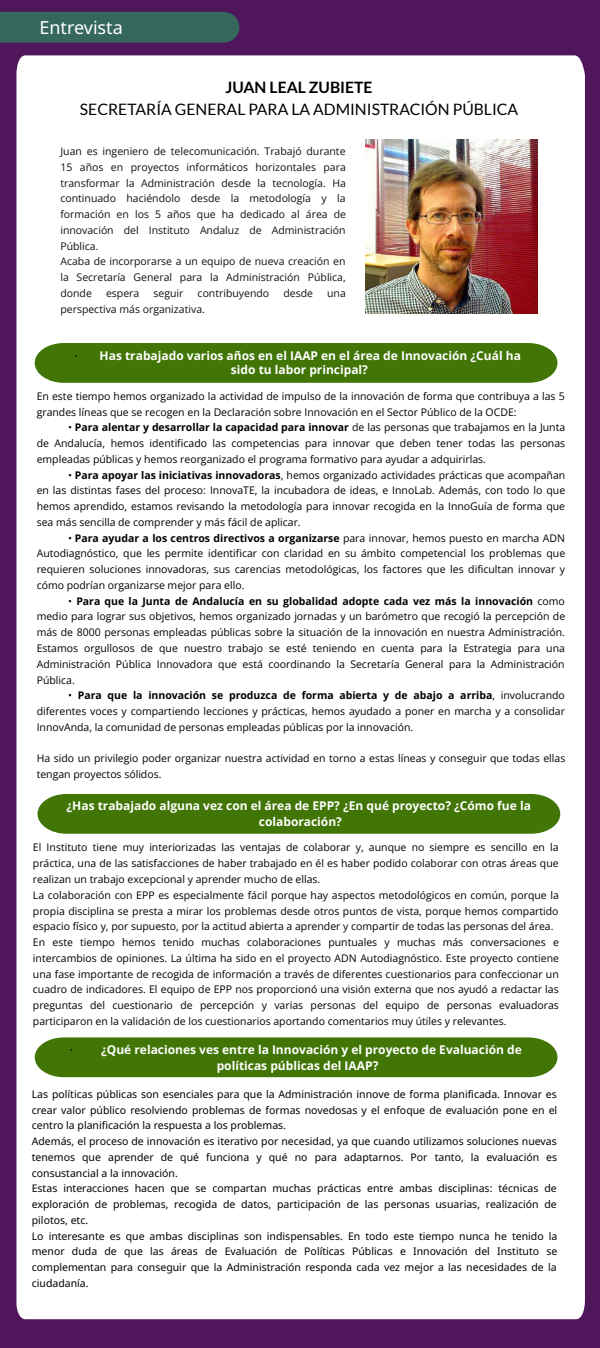
<style>
.page{position:relative;width:600px;height:1348px;background:#fff}
.page>*{position:absolute;margin:0;border:0;box-sizing:border-box;transform-origin:0 0}
.t1{font:18px "Noto Sans";color:#fff}
.t2{font:15.7px "Lato";color:#000}
.t3{font:700 15.7px "Lato";color:#000}
.t4{font:700 12px/15.8px "Open Sans";color:#fff}
.t5{font:12px "Open Sans";color:#000}
.t6{font:10.5px/15.8px "Open Sans";color:#000;text-align:justify}
.t7{font:10.5px/15.8px "Noto Sans";color:#000}
.t8{font:10.5px/15.8px "Open Sans";color:#111}
.s1{font-weight:700}
</style>
<div class="page">
<div style="left:0;top:0;width:600px;height:1347px;background:#4f165c"></div>
<div style="left:16px;top:55px;width:569px;height:1263px;background:#fff"></div>
<div style="left:35px;top:343px;width:522px;height:40px;background:#417505"></div>
<div style="left:38px;top:793px;width:522px;height:40px;background:#417505"></div>
<div style="left:0;top:12px;width:239px;height:31px;background:#36675d"></div>
<div style="left:35px;top:1037px;width:522px;height:39px;background:#417505"></div>
<img style="left:365px;top:140px;width:173px;height:173px">
<h1 class="t1" style="left:39px;top:14px;width:85px">Entrevista</h1>
<h2 class="t3" style="left:226px;top:78px;width:148px">JUAN LEAL ZUBIETE</h2>
<h2 class="t2" style="left:80px;top:99px;width:440px">SECRETARÍA GENERAL PARA LA ADMINISTRACIÓN PÚBLICA</h2>
<p class="t8" style="left:60px;top:143px;width:287px">Juan es ingeniero de telecomunicación. Trabajó durante 15 años en proyectos informáticos horizontales para transformar la Administración desde la tecnología. Ha continuado haciéndolo desde la metodología y la formación en los 5 años que ha dedicado al área de innovación del Instituto Andaluz de Administración Pública.<br>Acaba de incorporarse a un equipo de nueva creación en la Secretaría General para la Administración Pública, donde</p>
<p class="t8" style="left:106px;top:285px;width:35px">espera</p>
<p class="t8" style="left:154px;top:285px;width:31px">seguir</p>
<p class="t8" style="left:198px;top:285px;width:73px">contribuyendo</p>
<p class="t8" style="left:283px;top:285px;width:31px">desde</p>
<p class="t8" style="left:327px;top:285px;width:20px">una</p>
<p class="t8" style="left:60px;top:301px;width:146px">perspectiva más organizativa.</p>
<p class="t5" style="left:75px;top:347px;width:5px">·</p>
<p class="t4" style="left:231px;top:348px;width:292px;line-height:14.2px;text-indent:-131px">Has trabajado varios años en el IAAP en el área de Innovación ¿Cuál ha sido tu labor principal?</p>
<p class="t6" style="left:37px;top:388px;width:530px">En este tiempo hemos organizado la actividad de impulso de la innovación de forma que contribuya a las 5 grandes líneas que se recogen en la Declaración sobre Innovación en el Sector Público de la OCDE:</p>
<p class="t6" style="left:37px;top:419px;width:530px;text-indent:32px">• <span class="s1">Para alentar y desarrollar la capacidad para innovar</span> de las personas que trabajamos en la Junta de Andalucía, hemos identificado las competencias para innovar que deben tener todas las personas empleadas públicas y hemos reorganizado el programa formativo para ayudar a adquirirlas.</p>
<p class="t6" style="left:37px;top:466px;width:530px;text-indent:32px">• <span class="s1">Para apoyar las iniciativas innovadoras</span>, hemos organizado actividades prácticas que acompañan en las distintas fases del proceso: InnovaTE, la incubadora de ideas, e InnoLab. Además, con todo lo que hemos aprendido, estamos revisando la metodología para innovar recogida en la InnoGuía de forma que sea más sencilla de comprender y más fácil de aplicar.</p>
<p class="t6" style="left:37px;top:529px;width:530px;text-indent:32px">• <span class="s1">Para ayudar a los centros directivos a organizarse</span> para innovar, hemos puesto en marcha ADN Autodiagnóstico, que les permite identificar con claridad en su ámbito competencial los problemas que requieren soluciones innovadoras, sus carencias metodológicas, los factores que les dificultan innovar y cómo podrían organizarse mejor para ello.</p>
<p class="t6" style="left:37px;top:592px;width:530px;text-indent:32px">• <span class="s1">Para que la Junta de Andalucía en su globalidad adopte cada vez más la innovación</span> como medio para lograr sus objetivos, hemos organizado jornadas y un barómetro que recogió la percepción de más de 8000 personas empleadas públicas sobre la situación de la innovación en nuestra Administración.<br>Estamos orgullosos de que nuestro trabajo se esté teniendo en cuenta para la Estrategia para una Administración Pública Innovadora que está coordinando la Secretaría General para la Administración Pública.</p>
<p class="t6" style="left:37px;top:687px;width:530px;text-indent:32px">• <span class="s1">Para que la innovación se produzca de forma abierta y de abajo a arriba</span>, involucrando diferentes voces y compartiendo lecciones y prácticas, hemos ayudado a poner en marcha y a consolidar InnovAnda, la comunidad de personas empleadas públicas por la innovación.</p>
<p class="t6" style="left:37px;top:750px;width:530px">Ha sido un privilegio poder organizar nuestra actividad en torno a estas líneas y conseguir que todas ellas tengan proyectos sólidos.</p>
<p class="t4" style="left:67px;top:797px;width:466px;text-align:center">¿Has trabajado alguna vez con el área de EPP? ¿En qué proyecto? ¿Cómo fue la colaboración?</p>
<p class="t6" style="left:33px;top:839px;width:528px;text-align:left">El Instituto tiene muy interiorizadas las ventajas de colaborar y, aunque no siempre es sencillo en la práctica, una de las satisfacciones de haber trabajado en él es haber podido colaborar con otras áreas que realizan un trabajo excepcional y aprender mucho de ellas.<br>La colaboración con EPP es especialmente fácil porque hay aspectos metodológicos en común, porque la propia disciplina se presta a mirar los problemas desde otros puntos de vista, porque hemos compartido espacio físico y, por supuesto, por la actitud abierta a aprender y compartir de todas las personas del área.<br>En este tiempo hemos tenido muchas colaboraciones puntuales y muchas más conversaciones e intercambios de opiniones. La última ha sido en el proyecto ADN Autodiagnóstico. Este proyecto contiene una fase importante de recogida de información a través de diferentes cuestionarios para confeccionar un cuadro de indicadores. El equipo de EPP nos proporcionó una visión externa que nos ayudó a redactar las preguntas del cuestionario de percepción y varias personas del equipo de personas evaluadoras participaron en la validación de los cuestionarios aportando comentarios muy útiles y relevantes.</p>
<p class="t5" style="left:70px;top:1040px;width:5px">·</p>
<p class="t4" style="left:217px;top:1041px;width:307px;text-indent:-116px">¿Qué relaciones ves entre la Innovación y el proyecto de Evaluación de políticas públicas del IAAP?</p>
<p class="t7" style="left:32px;top:1085px;width:527px">Las políticas públicas son esenciales para que la Administración innove de forma planificada. Innovar es crear valor público resolviendo problemas de formas novedosas y el enfoque de evaluación pone en el centro la planificación la respuesta a los problemas.<br>Además, el proceso de innovación es iterativo por necesidad, ya que cuando utilizamos soluciones nuevas tenemos que aprender de qué funciona y qué no para adaptarnos. Por tanto, la evaluación es consustancial a la innovación.<br>Estas interacciones hacen que se compartan muchas prácticas entre ambas disciplinas: técnicas de exploración de problemas, recogida de datos, participación de las personas usuarias, realización de pilotos, etc.<br>Lo interesante es que ambas disciplinas son indispensables. En todo este tiempo nunca he tenido la menor duda de que las áreas de Evaluación de Políticas Públicas e Innovación del Instituto se complementan para conseguir que la Administración responda cada vez mejor a las necesidades de la ciudadanía.</p>
</div>
